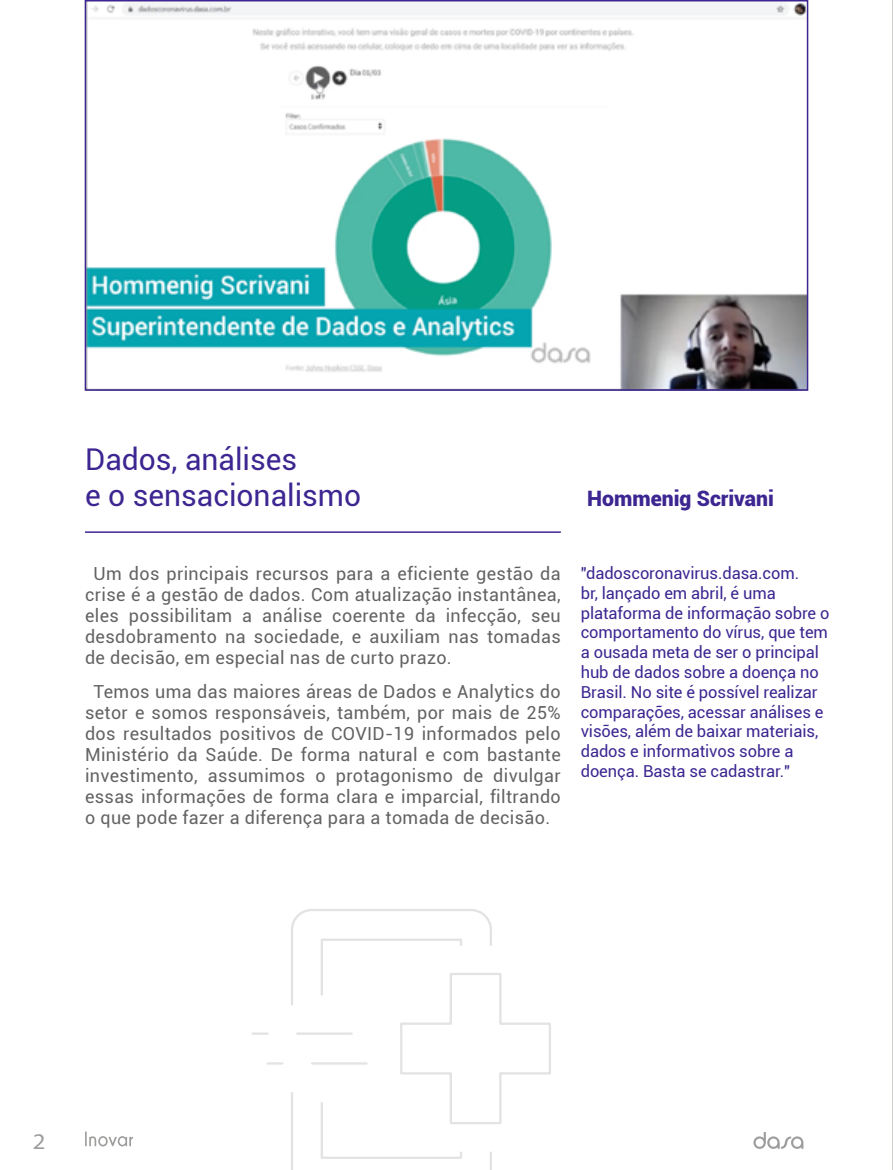
<style>
.page{position:relative;width:893px;height:1170px;background:#fff}
.page>*{position:absolute;margin:0;border:0;box-sizing:border-box;transform-origin:0 0}
.t1{font:30px/36px "Roboto";color:#3d2691}
.t2{font:22.5px "Myriad Pro";color:#9d9d9c;scale:1.1 1}
.t3{font:900 21.3px "Roboto";color:#3d2691}
.t4{font:18px/21px "Roboto";letter-spacing:.02em;color:#646363;text-align:justify}
.t5{font:16.5px/19.8px "Roboto";letter-spacing:-.005em;color:#3d2691}
</style>
<div class="page">
<svg style="left:85px;top:1131px;width:48px;height:15px"></svg>
<svg style="left:753px;top:1132px;width:50px;height:16px"></svg>
<hr style="left:892px;top:0;width:1px;height:1169px;background:#9d9d9c">
<hr style="left:85px;top:531px;width:476px;height:2px;background:#3d2691">
<svg style="left:291px;top:909px;width:201px;height:62px"></svg>
<svg style="left:251px;top:971px;width:300px;height:198px"></svg>
<img style="left:88px;top:3px;width:717px;height:385px">
<div style="left:85px;top:0;width:723px;height:391px;border:2px solid #3d2691"></div>
<h1 class="t1" style="left:85px;top:440px;width:278px">Dados, análises<br>e o sensacionalismo</h1>
<p class="t3" style="left:587px;top:483px;width:188px">Hommenig Scrivani</p>
<p class="t4" style="left:85px;top:562px;width:477px;text-indent:8px">Um dos principais recursos para a eficiente gestão da crise é a gestão de dados. Com atualização instantânea, eles possibilitam a análise coerente da infecção, seu desdobramento na sociedade, e auxiliam nas tomadas de decisão, em especial nas de curto prazo.</p>
<p class="t4" style="left:85px;top:680px;width:477px;text-align:center">Temos uma das maiores áreas de Dados e Analytics do setor e somos responsáveis, também, por mais de 25% dos resultados positivos de COVID-19 informados pelo Ministério da Saúde. De forma natural e com bastante investimento, assumimos o protagonismo de divulgar essas informações de forma clara e imparcial, filtrando o que pode fazer a diferença para a tomada de decisão.</p>
<p class="t5" style="left:581px;top:562px;width:250px">"dadoscoronavirus.dasa.com.<br>br, lançado em abril, é uma plataforma de informação sobre o comportamento do vírus, que tem a ousada meta de ser o principal hub de dados sobre a doença no<br>Brasil. No site é possível realizar comparações, acessar análises e visões, além de baixar materiais, dados e informativos sobre a doença. Basta se cadastrar."</p>
<p class="t2" style="left:33px;top:1127px;width:13px">2</p>
</div>
